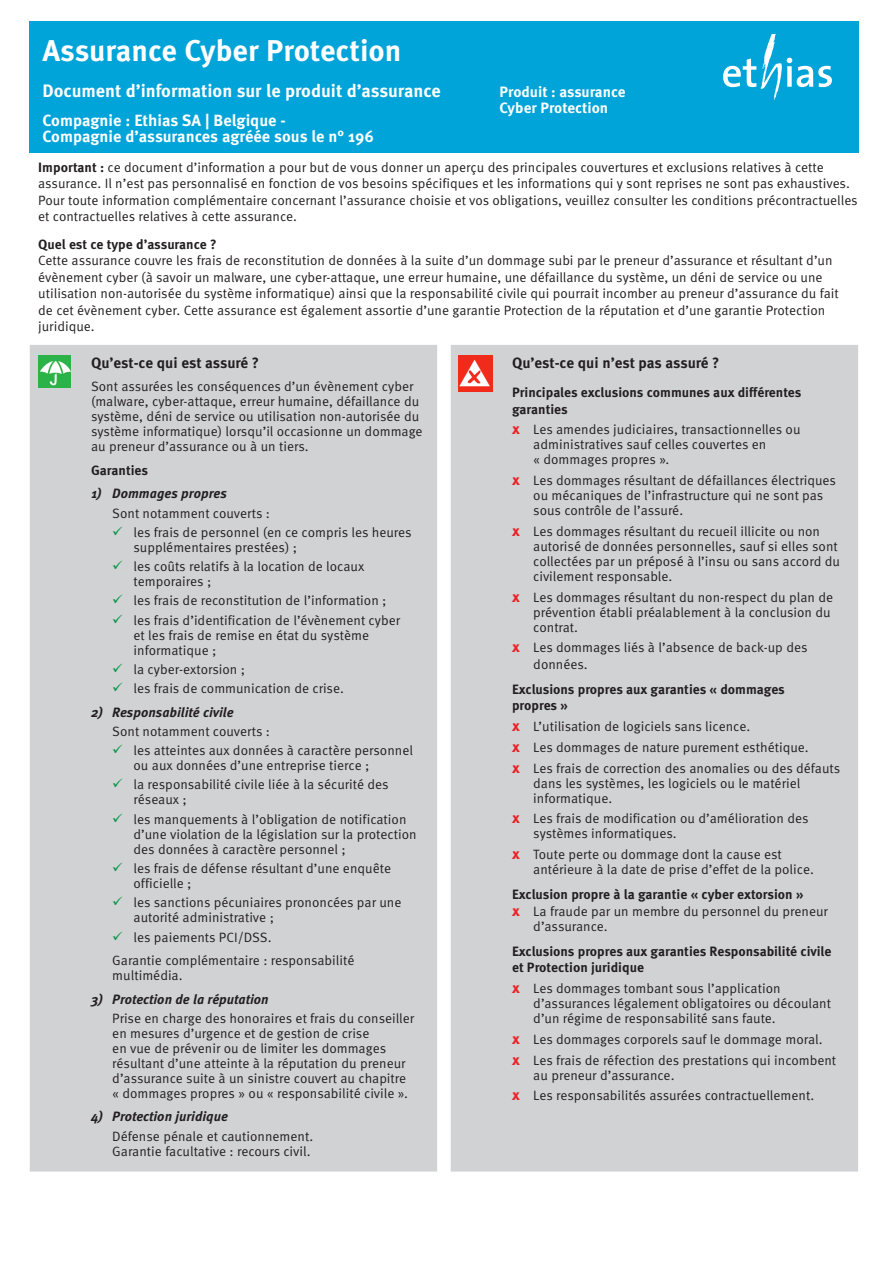
<style>
.page{position:relative;width:893px;height:1263px;background:#fff}
.page>*{position:absolute;margin:0;border:0;box-sizing:border-box;transform-origin:0 0}
.Gewone_tekst{font:700 30px "Meta Pro";color:#fff}
.Gewone_tekst-2{font:700 18px "Meta Pro";color:#fff}
.Gewone_tekst-3{font:700 16.2px/16.5px "Meta Pro";color:#fff}
.Gewone_tekst-4{font:700 15px "Meta Pro";letter-spacing:-.005em;color:#231f20}
.Gewone_tekst-5{font:700 15px/16.5px "Meta Pro";color:#fff}
.Gewone_tekst-6{font:13.5px/15px "Meta Pro Norm";color:#231f20}
.Gewone_tekst-7{font:700 13.5px/16.5px "Meta Pro";color:#231f20}
.Gewone_tekst-8{font:italic 700 13.5px "Meta Pro";color:#231f20}
.s1{font-family:"Meta Pro";font-weight:700}
.s2{color:#009847}
.s3{font-family:"Meta Pro";font-weight:700;font-size:15px;color:#ee1d23}
</style>
<div class="page">
<div style="left:30px;top:21px;width:829px;height:132px;background:#00a4d9"></div>
<svg style="left:723px;top:35px;width:109px;height:65px"></svg>
<div style="left:30px;top:345px;width:828px;height:826px;background:#d1d2d4"></div>
<img style="left:39px;top:355px;width:31px;height:33px">
<img style="left:458px;top:355px;width:34px;height:36px">
<p class="Gewone_tekst" style="left:43px;top:27px;width:360px">Assurance Cyber Protection</p>
<p class="Gewone_tekst-2" style="left:43px;top:76px;width:400px">Document d’information sur le produit d’assurance</p>
<p class="Gewone_tekst-3" style="left:43px;top:111px;width:333px">Compagnie : Ethias SA | Belgique -<br>Compagnie d’assurances agréée sous le n° 196</p>
<p class="Gewone_tekst-5" style="left:500px;top:82px;width:127px">Produit : assurance<br>Cyber Protection</p>
<p class="Gewone_tekst-6" style="left:38px;top:158px;width:821px;line-height:16.5px"><span class="s1">Important :</span> ce document d’information a pour but de vous donner un aperçu des principales couvertures et exclusions relatives à cette assurance. Il n’est pas personnalisé en fonction de vos besoins spécifiques et les informations qui y sont reprises ne sont pas exhaustives.<br>Pour toute information complémentaire concernant l’assurance choisie et vos obligations, veuillez consulter les conditions précontractuelles et contractuelles relatives à cette assurance.</p>
<p class="Gewone_tekst-6" style="left:38px;top:235px;width:802px;line-height:16.5px"><span class="s1">Quel est ce type d’assurance ?<br></span>Cette assurance couvre les frais de reconstitution de données à la suite d’un dommage subi par le preneur d’assurance et résultant d’un évènement cyber (à savoir un malware, une cyber-attaque, une erreur humaine, une défaillance du système, un déni de service ou une utilisation non-autorisée du système informatique) ainsi que la responsabilité civile qui pourrait incomber au preneur d’assurance du fait de cet évènement cyber. Cette assurance est également assortie d’une garantie Protection de la réputation et d’une garantie Protection juridique.</p>
<p class="Gewone_tekst-4" style="left:91px;top:351px;width:170px">Qu’est-ce qui est assuré ?</p>
<p class="Gewone_tekst-6" style="left:91px;top:378px;width:333px">Sont assurées les conséquences d’un évènement cyber (malware, cyber-attaque, erreur humaine, défaillance du système, déni de service ou utilisation non-autorisée du système informatique) lorsqu’il occasionne un dommage au preneur d’assurance ou à un tiers.</p>
<p class="Gewone_tekst-7" style="left:91px;top:461px;width:59px">Garanties</p>
<p class="Gewone_tekst-8" style="left:91px;top:483px;width:137px">1) Dommages propres</p>
<p class="Gewone_tekst-6" style="left:112px;top:505px;width:159px">Sont notamment couverts :</p>
<p class="Gewone_tekst-6" style="left:134px;top:524px;width:280px;text-indent:-21px"><span class="s2">✓</span> les frais de personnel (en ce compris les heures supplémentaires prestées) ;</p>
<p class="Gewone_tekst-6" style="left:134px;top:558px;width:232px;text-indent:-21px"><span class="s2">✓</span> les coûts relatifs à la location de locaux temporaires ;</p>
<p class="Gewone_tekst-6" style="left:112px;top:592px;width:276px"><span class="s2">✓</span> les frais de reconstitution de l’information ;</p>
<p class="Gewone_tekst-6" style="left:134px;top:612px;width:268px;text-indent:-21px"><span class="s2">✓</span> les frais d’identification de l’évènement cyber et les frais de remise en état du système informatique ;</p>
<p class="Gewone_tekst-6" style="left:112px;top:661px;width:134px"><span class="s2">✓</span> la cyber-extorsion ;</p>
<p class="Gewone_tekst-6" style="left:112px;top:680px;width:233px"><span class="s2">✓</span> les frais de communication de crise.</p>
<p class="Gewone_tekst-8" style="left:91px;top:701px;width:144px">2) Responsabilité civile</p>
<p class="Gewone_tekst-6" style="left:112px;top:723px;width:159px">Sont notamment couverts :</p>
<p class="Gewone_tekst-6" style="left:134px;top:742px;width:281px;text-indent:-21px"><span class="s2">✓</span> les atteintes aux données à caractère personnel ou aux données d’une entreprise tierce ;</p>
<p class="Gewone_tekst-6" style="left:134px;top:776px;width:257px;text-indent:-21px"><span class="s2">✓</span> la responsabilité civile liée à la sécurité des réseaux ;</p>
<p class="Gewone_tekst-6" style="left:134px;top:811px;width:285px;text-indent:-21px"><span class="s2">✓</span> les manquements à l’obligation de notification d’une violation de la législation sur la protection des données à caractère personnel ;</p>
<p class="Gewone_tekst-6" style="left:134px;top:860px;width:259px;text-indent:-21px"><span class="s2">✓</span> les frais de défense résultant d’une enquête officielle ;</p>
<p class="Gewone_tekst-6" style="left:134px;top:894px;width:269px;text-indent:-21px"><span class="s2">✓</span> les sanctions pécuniaires prononcées par une autorité administrative ;</p>
<p class="Gewone_tekst-6" style="left:112px;top:928px;width:161px"><span class="s2">✓</span> les paiements PCI/DSS.</p>
<p class="Gewone_tekst-6" style="left:112px;top:952px;width:244px">Garantie complémentaire : responsabilité multimédia.</p>
<p class="Gewone_tekst-8" style="left:91px;top:988px;width:179px">3) Protection de la réputation</p>
<p class="Gewone_tekst-6" style="left:112px;top:1010px;width:304px">Prise en charge des honoraires et frais du conseiller en mesures d’urgence et de gestion de crise<br>en vue de prévenir ou de limiter les dommages résultant d’une atteinte à la réputation du preneur d’assurance suite à un sinistre couvert au chapitre « dommages propres » ou « responsabilité civile ».</p>
<p class="Gewone_tekst-8" style="left:91px;top:1106px;width:139px">4) Protection juridique</p>
<p class="Gewone_tekst-6" style="left:112px;top:1127px;width:202px">Défense pénale et cautionnement.</p>
<p class="Gewone_tekst-6" style="left:112px;top:1142px;width:200px">Garantie facultative : recours civil.</p>
<p class="Gewone_tekst-4" style="left:512px;top:351px;width:209px">Qu’est-ce qui n’est pas assuré ?</p>
<p class="Gewone_tekst-7" style="left:512px;top:383px;width:291px">Principales exclusions communes aux différentes garanties</p>
<p class="Gewone_tekst-6" style="left:533px;top:421px;width:269px;text-indent:-21px"><span class="s3">x</span> Les amendes judiciaires, transactionnelles ou administratives sauf celles couvertes en<br>« dommages propres ».</p>
<p class="Gewone_tekst-6" style="left:533px;top:472px;width:304px;text-indent:-21px"><span class="s3">x</span> Les dommages résultant de défaillances électriques ou mécaniques de l’infrastructure qui ne sont pas sous contrôle de l’assuré.</p>
<p class="Gewone_tekst-6" style="left:533px;top:523px;width:308px;text-indent:-21px"><span class="s3">x</span> Les dommages résultant du recueil illicite ou non autorisé de données personnelles, sauf si elles sont collectées par un préposé à l’insu ou sans accord du civilement responsable.</p>
<p class="Gewone_tekst-6" style="left:533px;top:589px;width:301px;text-indent:-21px"><span class="s3">x</span> Les dommages résultant du non-respect du plan de prévention établi préalablement à la conclusion du contrat.</p>
<p class="Gewone_tekst-6" style="left:533px;top:639px;width:276px;line-height:16.5px;text-indent:-21px"><span class="s3">x</span> Les dommages liés à l’absence de back-up des données.</p>
<p class="Gewone_tekst-7" style="left:512px;top:680px;width:274px">Exclusions propres aux garanties « dommages propres »</p>
<p class="Gewone_tekst-6" style="left:512px;top:718px;width:240px"><span class="s3">x</span> L’utilisation de logiciels sans licence.</p>
<p class="Gewone_tekst-6" style="left:512px;top:739px;width:298px"><span class="s3">x</span> Les dommages de nature purement esthétique.</p>
<p class="Gewone_tekst-6" style="left:533px;top:760px;width:309px;text-indent:-21px"><span class="s3">x</span> Les frais de correction des anomalies ou des défauts dans les systèmes, les logiciels ou le matériel informatique.</p>
<p class="Gewone_tekst-6" style="left:533px;top:810px;width:277px;text-indent:-21px"><span class="s3">x</span> Les frais de modification ou d’amélioration des systèmes informatiques.</p>
<p class="Gewone_tekst-6" style="left:533px;top:846px;width:282px;text-indent:-21px"><span class="s3">x</span> Toute perte ou dommage dont la cause est antérieure à la date de prise d’effet de la police.</p>
<p class="Gewone_tekst-7" style="left:512px;top:885px;width:293px">Exclusion propre à la garantie « cyber extorsion »</p>
<p class="Gewone_tekst-6" style="left:533px;top:903px;width:296px;text-indent:-21px"><span class="s3">x</span> La fraude par un membre du personnel du preneur d’assurance.</p>
<p class="Gewone_tekst-7" style="left:512px;top:942px;width:321px">Exclusions propres aux garanties Responsabilité civile et Protection juridique</p>
<p class="Gewone_tekst-6" style="left:533px;top:980px;width:299px;text-indent:-21px"><span class="s3">x</span> Les dommages tombant sous l’application d’assurances légalement obligatoires ou découlant d’un régime de responsabilité sans faute.</p>
<p class="Gewone_tekst-6" style="left:512px;top:1031px;width:312px"><span class="s3">x</span> Les dommages corporels sauf le dommage moral.</p>
<p class="Gewone_tekst-6" style="left:533px;top:1051px;width:304px;text-indent:-21px"><span class="s3">x</span> Les frais de réfection des prestations qui incombent au preneur d’assurance.</p>
<p class="Gewone_tekst-6" style="left:512px;top:1087px;width:304px"><span class="s3">x</span> Les responsabilités assurées contractuellement.</p>
</div>
